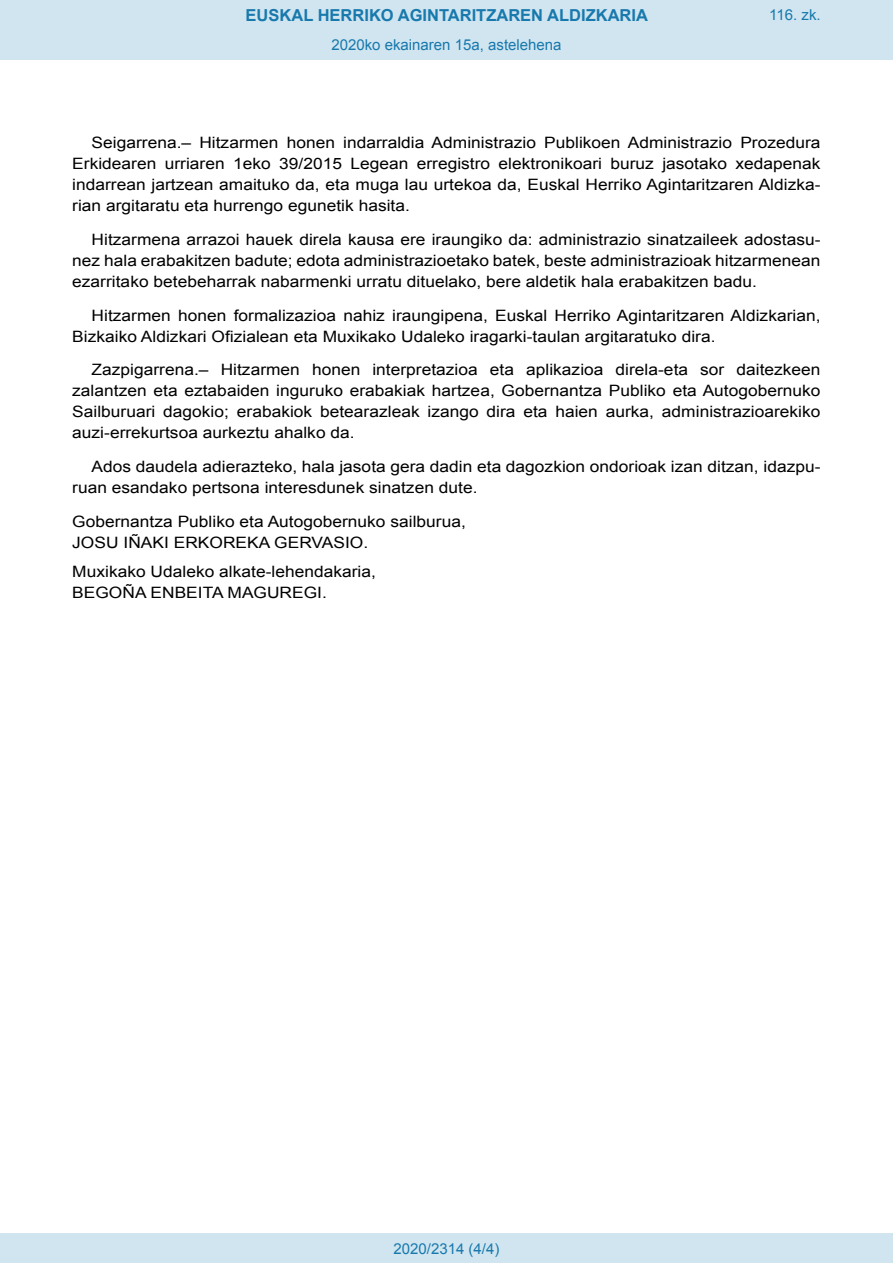
<style>
.page{position:relative;width:893px;height:1263px;background:#fff}
.page>*{position:absolute;margin:0;border:0;box-sizing:border-box;transform-origin:0 0}
.t1{font:700 16.5px "Arial";color:#1879ad}
.BOPVDetalle{font:15.6px/21px "Arial";color:#000;text-align:justify;scale:1.11 1}
.BOPVFirmaPuesto{font:15.6px "Arial";color:#000;scale:1.11 1}
.BOPVFirmaNombre{font:15.6px "Arial";color:#000;scale:1.11 1}
.Paginacion_Centro{font:15px "Arial";color:#1879ad}
</style>
<div class="page">
<div style="left:0;top:0;width:893px;height:60px;background:#d0e5f0"></div>
<div style="left:0;top:1233px;width:893px;height:30px;background:#d0e5f0"></div>
<p class="t1" style="left:246px;top:4px;width:404px">EUSKAL HERRIKO AGINTARITZAREN ALDIZKARIA</p>
<p class="Paginacion_Centro" style="left:331px;top:35px;width:232px">2020ko ekainaren 15a, astelehena</p>
<p class="Paginacion_Centro" style="left:769px;top:5px;width:53px">116. zk.</p>
<p class="BOPVDetalle" style="left:72px;top:132px;width:676px;text-indent:19px">Seigarrena.– Hitzarmen honen indarraldia Administrazio Publikoen Administrazio Prozedura Erkidearen urriaren 1eko 39/2015 Legean erregistro elektronikoari buruz jasotako xedapenak indarrean jartzean amaituko da, eta muga lau urtekoa da, Euskal Herriko Agintaritzaren Aldizka&shy;rian argitaratu eta hurrengo egunetik hasita.</p>
<p class="BOPVDetalle" style="left:72px;top:229px;width:676px;text-indent:19px">Hitzarmena arrazoi hauek direla kausa ere iraungiko da: administrazio sinatzaileek adostasu&shy;nez hala erabakitzen badute; edota administrazioetako batek, beste administrazioak hitzarmenean ezarritako betebeharrak nabarmenki urratu dituelako, bere aldetik hala erabakitzen badu.</p>
<p class="BOPVDetalle" style="left:72px;top:305px;width:676px;text-indent:19px">Hitzarmen honen formalizazioa nahiz iraungipena, Euskal Herriko Agintaritzaren Aldizkarian,<br>Bizkaiko Aldizkari Ofizialean eta Muxikako Udaleko iragarki-taulan argitaratuko dira.</p>
<p class="BOPVDetalle" style="left:72px;top:360px;width:676px;text-indent:19px">Zazpigarrena.– Hitzarmen honen interpretazioa eta aplikazioa direla-eta sor daitezkeen zalantzen eta eztabaiden inguruko erabakiak hartzea, Gobernantza Publiko eta Autogobernuko Sailburuari dagokio; erabakiok betearazleak izango dira eta haien aurka, administrazioarekiko auzi-errekurtsoa aurkeztu ahalko da.</p>
<p class="BOPVDetalle" style="left:72px;top:456px;width:676px;text-indent:19px">Ados daudela adierazteko, hala jasota gera dadin eta dagozkion ondorioak izan ditzan, idazpu&shy;ruan esandako pertsona interesdunek sinatzen dute.</p>
<p class="BOPVFirmaPuesto" style="left:72px;top:511px;width:356px">Gobernantza Publiko eta Autogobernuko sailburua,</p>
<p class="BOPVFirmaNombre" style="left:72px;top:532px;width:268px">JOSU IÑAKI ERKOREKA GERVASIO.</p>
<p class="BOPVFirmaPuesto" style="left:72px;top:562px;width:275px">Muxikako Udaleko alkate-lehendakaria,</p>
<p class="BOPVFirmaNombre" style="left:72px;top:583px;width:231px">BEGOÑA ENBEITA MAGUREGI.</p>
<p class="Paginacion_Centro" style="left:393px;top:1238px;width:107px">2020/2314 (4/4)</p>
</div>
